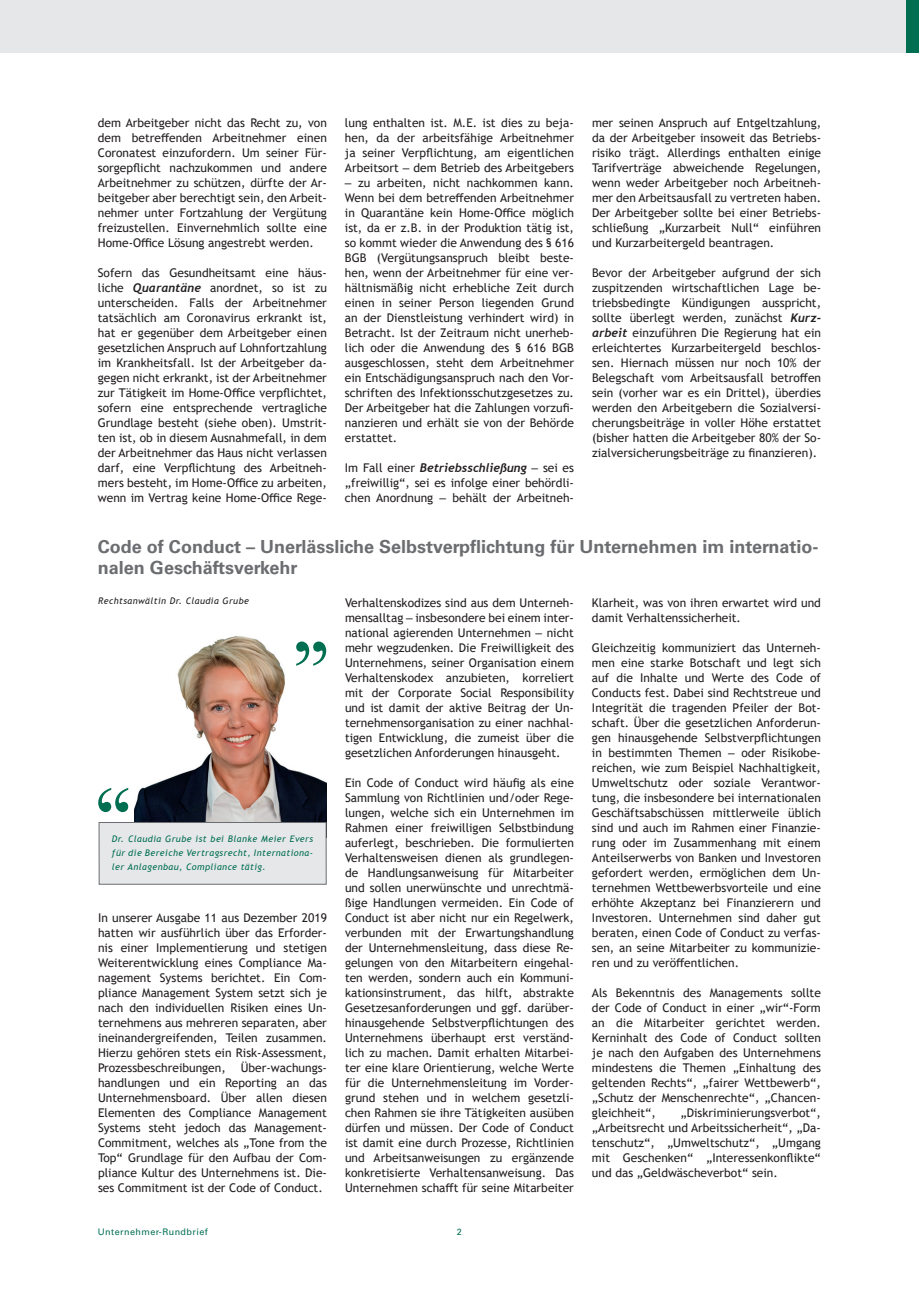
<style>
.page{position:relative;width:919px;height:1289px;background:#fff}
.page>*{position:absolute;margin:0;border:0;box-sizing:border-box;transform-origin:0 0}
.Überschrift{font:700 18px/21.6px "Univers LT";color:#6c6d70}
.Fließtext{font:12px/15px "Trebuchet MS";color:#231f20;text-align:justify}
.Anwalttext{font:italic 9px/13.8px "Trebuchet MS";letter-spacing:.05em;color:#006e51;text-align:justify}
.Anwalttext-2{font:italic 9px "Trebuchet MS";letter-spacing:.05em;color:#231f20}
.t1{font:9px "Univers LT";letter-spacing:.05em;color:#006e51}
.s1{font-family:"Trebuchet";font-weight:700;font-style:italic}
.s2{font-family:"Arial"}
</style>
<div class="page">
<div style="left:0;top:0;width:906px;height:53px;background:#e6e7e9"></div>
<div style="left:906px;top:0;width:12px;height:53px;background:#006e51"></div>
<img style="left:134px;top:636px;width:192px;height:186px">
<div style="left:99px;top:822px;width:227px;height:62px;background:#e6e7e9"></div>
<div style="left:99px;top:822px;width:227px;height:62px;border:1px solid #6c6d70"></div>
<svg style="left:98px;top:788px;width:30px;height:24px"></svg>
<svg style="left:296px;top:641px;width:30px;height:24px"></svg>
<p class="Fließtext" style="left:98px;top:115px;width:230px">dem Arbeitgeber nicht das Recht zu, von dem betreffenden Arbeitnehmer einen Coronatest einzufordern. Um seiner Für&shy;sorgepflicht nachzukommen und andere Arbeitnehmer zu schützen, dürfte der Ar&shy;beitgeber aber berechtigt sein, den Arbeit&shy;nehmer unter Fortzahlung der Vergütung freizustellen. Einvernehmlich sollte eine Home-Office Lösung angestrebt werden.</p>
<p class="Fließtext" style="left:98px;top:265px;width:230px">Sofern das Gesundheitsamt eine häus&shy;liche <span class="s1">Quarantäne</span> anordnet, so ist zu unterscheiden. Falls der Arbeitnehmer tatsächlich am Coronavirus erkrankt ist, hat er gegenüber dem Arbeitgeber einen gesetzlichen Anspruch auf Lohnfortzahlung im Krankheitsfall. Ist der Arbeitgeber da&shy;gegen nicht erkrankt, ist der Arbeitnehmer zur Tätigkeit im Home-Office verpflichtet, sofern eine entsprechende vertragliche Grundlage besteht (siehe oben). Umstrit&shy;ten ist, ob in diesem Ausnahmefall, in dem der Arbeitnehmer das Haus nicht verlassen darf, eine Verpflichtung des Arbeitneh&shy;mers besteht, im Home-Office zu arbeiten, wenn im Vertrag keine Home-Office Rege-</p>
<p class="Fließtext" style="left:345px;top:115px;width:230px">lung enthalten ist. M.E. ist dies zu beja&shy;hen, da der arbeitsfähige Arbeitnehmer ja seiner Verpflichtung, am eigentlichen Arbeitsort <span class="s2">–</span> dem Betrieb des Arbeitgebers</p>
<p class="Fließtext" style="left:345px;top:175px;width:230px"><span class="s2">–</span> zu arbeiten, nicht nachkommen kann.<br>Wenn bei dem betreffenden Arbeitnehmer in Quarantäne kein Home-Office möglich ist, da er z.B. in der Produktion tätig ist, so kommt wieder die Anwendung des § 616<br>BGB (Vergütungsanspruch bleibt beste&shy;hen, wenn der Arbeitnehmer für eine ver&shy;hältnismäßig nicht erhebliche Zeit durch einen in seiner Person liegenden Grund an der Dienstleistung verhindert wird) in Betracht. Ist der Zeitraum nicht unerheb&shy;lich oder die Anwendung des § 616 BGB ausgeschlossen, steht dem Arbeitnehmer ein Entschädigungsanspruch nach den Vor&shy;schriften des Infektionsschutzgesetzes zu.<br>Der Arbeitgeber hat die Zahlungen vorzufi&shy;nanzieren und erhält sie von der Behörde erstattet.</p>
<p class="Fließtext" style="left:345px;top:460px;width:230px">Im Fall einer <span class="s1">Betriebsschließung</span> <span class="s2">–</span> sei es „freiwillig“, sei es infolge einer behördli&shy;chen Anordnung <span class="s2">–</span> behält der Arbeitneh-</p>
<p class="Fließtext" style="left:592px;top:115px;width:230px">mer seinen Anspruch auf Entgeltzahlung, da der Arbeitgeber insoweit das Betriebs&shy;risiko trägt. Allerdings enthalten einige Tarifverträge abweichende Regelungen, wenn weder Arbeitgeber noch Arbeitneh&shy;mer den Arbeitsausfall zu vertreten haben.<br>Der Arbeitgeber sollte bei einer Betriebs&shy;schließung „Kurzarbeit Null“ einführen und Kurzarbeitergeld beantragen.</p>
<p class="Fließtext" style="left:592px;top:265px;width:230px">Bevor der Arbeitgeber aufgrund der sich zuspitzenden wirtschaftlichen Lage be&shy;triebsbedingte Kündigungen ausspricht, sollte überlegt werden, zunächst <span class="s1">Kurz&shy;arbeit</span> einzuführen Die Regierung hat ein erleichtertes Kurzarbeitergeld beschlos&shy;sen. Hiernach müssen nur noch 10% der Belegschaft vom Arbeitsausfall betroffen sein (vorher war es ein Drittel), überdies werden den Arbeitgebern die Sozialversi&shy;cherungsbeiträge in voller Höhe erstattet (bisher hatten die Arbeitgeber 80% der So&shy;zialversicherungsbeiträge zu finanzieren).</p>
<p class="Überschrift" style="left:98px;top:535px;width:722px">Code of Conduct – Unerlässliche Selbstverpflichtung für Unternehmen im internatio&shy;nalen Geschäftsverkehr</p>
<p class="Anwalttext-2" style="left:98px;top:595px;width:152px">Rechtsanwältin Dr. Claudia Grube</p>
<p class="Fließtext" style="left:345px;top:595px;width:230px">Verhaltenskodizes sind aus dem Unterneh&shy;mensalltag <span class="s2">–</span> insbesondere bei einem inter&shy;national agierenden Unternehmen <span class="s2">–</span> nicht mehr wegzudenken. Die Freiwilligkeit des Unternehmens, seiner Organisation einem Verhaltenskodex anzubieten, korreliert mit der Corporate Social Responsibility und ist damit der aktive Beitrag der Un&shy;ternehmensorganisation zu einer nachhal&shy;tigen Entwicklung, die zumeist über die gesetzlichen Anforderungen hinausgeht.</p>
<p class="Fließtext" style="left:345px;top:775px;width:230px">Ein Code of Conduct wird häufig als eine Sammlung von Richtlinien und/oder Rege&shy;lungen, welche sich ein Unternehmen im Rahmen einer freiwilligen Selbstbindung auferlegt, beschrieben. Die formulierten Verhaltensweisen dienen als grundlegen&shy;de Handlungsanweisung für Mitarbeiter und sollen unerwünschte und unrechtmä&shy;ßige Handlungen vermeiden. Ein Code of Conduct ist aber nicht nur ein Regelwerk, verbunden mit der Erwartungshandlung der Unternehmensleitung, dass diese Re&shy;gelungen von den Mitarbeitern eingehal&shy;ten werden, sondern auch ein Kommuni&shy;kationsinstrument, das hilft, abstrakte Gesetzesanforderungen und ggf. darüber&shy;hinausgehende Selbstverpflichtungen des Unternehmens überhaupt erst verständ&shy;lich zu machen. Damit erhalten Mitarbei&shy;ter eine klare Orientierung, welche Werte für die Unternehmensleitung im Vorder&shy;grund stehen und in welchem gesetzli&shy;chen Rahmen sie ihre Tätigkeiten ausüben dürfen und müssen. Der Code of Conduct ist damit eine durch Prozesse, Richtlinien und Arbeitsanweisungen zu ergänzende konkretisierte Verhaltensanweisung. Das Unternehmen schafft für seine Mitarbeiter</p>
<p class="Fließtext" style="left:592px;top:595px;width:230px">Klarheit, was von ihren erwartet wird und damit Verhaltenssicherheit.</p>
<p class="Fließtext" style="left:592px;top:640px;width:230px">Gleichzeitig kommuniziert das Unterneh&shy;men eine starke Botschaft und legt sich auf die Inhalte und Werte des Code of Conducts fest. Dabei sind Rechtstreue und Integrität die tragenden Pfeiler der Bot&shy;schaft. Über die gesetzlichen Anforderun&shy;gen hinausgehende Selbstverpflichtungen in bestimmten Themen <span class="s2">–</span> oder Risikobe&shy;reichen, wie zum Beispiel Nachhaltigkeit, Umweltschutz oder soziale Verantwor&shy;tung, die insbesondere bei internationalen Geschäftsabschüssen mittlerweile üblich sind und auch im Rahmen einer Finanzie&shy;rung oder im Zusammenhang mit einem Anteilserwerbs von Banken und Investoren gefordert werden, ermöglichen dem Un&shy;ternehmen Wettbewerbsvorteile und eine erhöhte Akzeptanz bei Finanzierern und Investoren. Unternehmen sind daher gut beraten, einen Code of Conduct zu verfas&shy;sen, an seine Mitarbeiter zu kommunizie&shy;ren und zu veröffentlichen.</p>
<p class="Fließtext" style="left:592px;top:985px;width:230px">Als Bekenntnis des Managements sollte der Code of Conduct in einer „wir“-Form an die Mitarbeiter gerichtet werden.<br>Kerninhalt des Code of Conduct sollten je nach den Aufgaben des Unternehmens mindestens die Themen „Einhaltung des geltenden Rechts“, „fairer Wettbewerb“, „Schutz der Menschenrechte“, „Chancen&shy;gleichheit“,</p>
<p class="Anwalttext" style="left:112px;top:832px;width:202px">Dr. Claudia Grube ist bei Blanke Meier Evers für die Bereiche Vertragsrecht, Internationa&shy;ler Anlagenbau, Compliance tätig.</p>
<p class="Fließtext" style="left:98px;top:910px;width:230px">In unserer Ausgabe 11 aus Dezember 2019 hatten wir ausführlich über das Erforder&shy;nis einer Implementierung und stetigen Weiterentwicklung eines Compliance Ma&shy;nagement Systems berichtet. Ein Com&shy;pliance Management System setzt sich je nach den individuellen Risiken eines Un&shy;ternehmens aus mehreren separaten, aber ineinandergreifenden, Teilen zusammen.<br>Hierzu gehören stets ein Risk-Assessment, Prozessbeschreibungen, Über-wachungs&shy;handlungen und ein Reporting an das Unternehmensboard. Über allen diesen Elementen des Compliance Management Systems steht jedoch das Management-Commitment, welches als „Tone from the Top“ Grundlage für den Aufbau der Com&shy;pliance Kultur des Unternehmens ist. Die&shy;ses Commitment ist der Code of Conduct.</p>
<p class="Fließtext" style="left:592px;top:1105px;width:230px;text-indent:89px">„Diskriminierungsverbot“, „Arbeitsrecht und Arbeitssicherheit“, „Da&shy;tenschutz“, „Umweltschutz“, „Umgang mit Geschenken“ „Interessenkonflikte“ und das „Geldwäscheverbot“ sein.</p>
<p class="t1" style="left:98px;top:1226px;width:111px">Unternehmer-Rundbrief</p>
<p class="t1" style="left:457px;top:1226px;width:7px">2</p>
</div>
